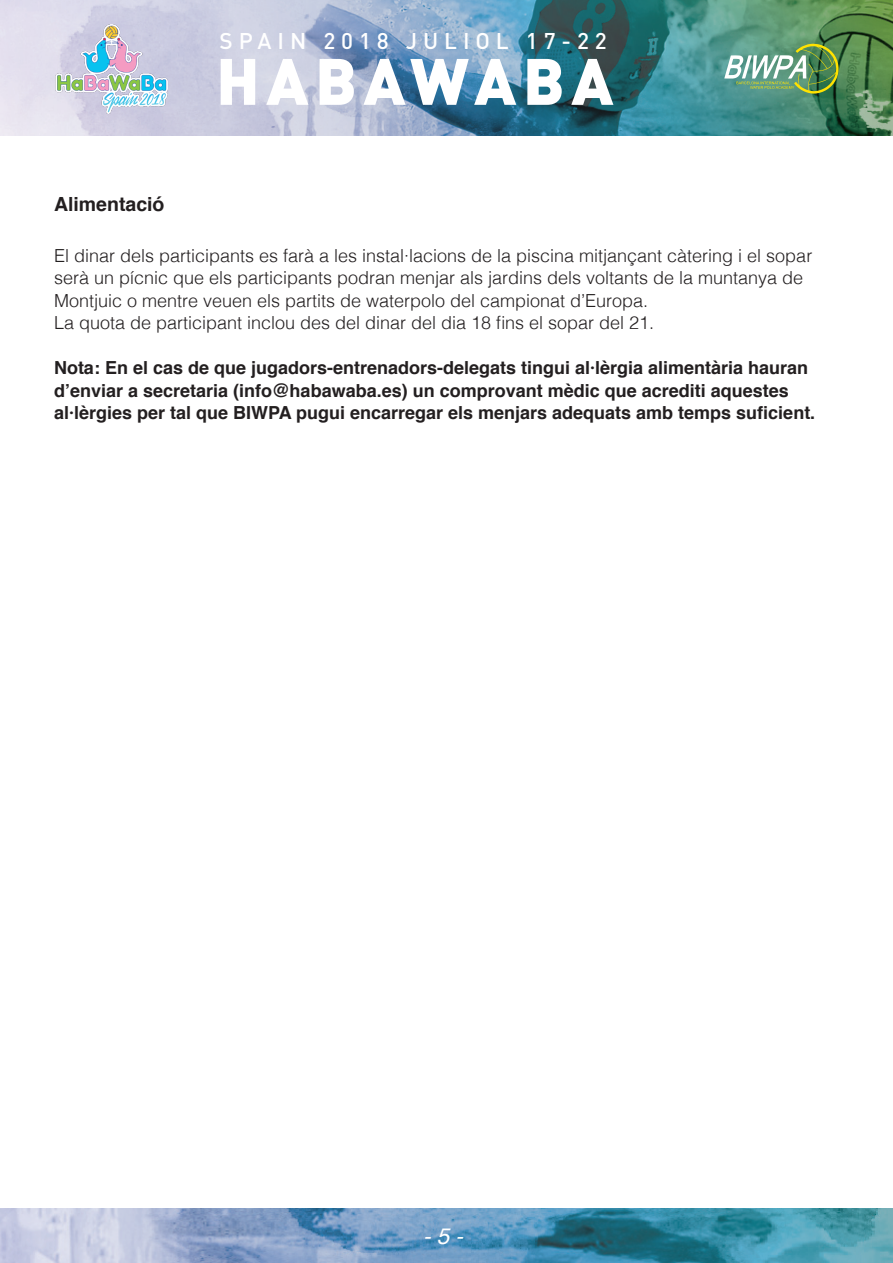
<style>
.page{position:relative;width:893px;height:1263px;background:#fff}
.page>*{position:absolute;margin:0;border:0;box-sizing:border-box;transform-origin:0 0}
.t1{font:900 64.5px "DIN Pro";letter-spacing:.1em;color:#fff}
.t2{font:500 22.5px "DIN Pro";letter-spacing:.26em;color:#fff}
.t3{font:italic 22.5px "Helvetica";color:#fff}
.Estilo_de_párrafo_Bo{font:700 19.5px "Helvetica";color:#231f20}
.Estilo_de_párrafo_Bo-2{font:300 18px/22.5px "Helvetica";color:#231f20}
.Estilo_de_párrafo_Bo-3{font:700 18px/22.5px "Helvetica";color:#231f20}
</style>
<div class="page">
<img style="left:0;top:0;width:893px;height:135px">
<img style="left:54px;top:22px;width:115px;height:93px">
<svg style="left:724px;top:44px;width:115px;height:50px;background:#79a782"></svg>
<svg style="left:0;top:1209px;width:893px;height:54px;background:#6c9dba"></svg>
<p class="t2" style="left:220px;top:25px;width:389px">SPAIN 2018 JULIOL 17-22</p>
<p class="Estilo_de_párrafo_Bo" style="left:54px;top:188px;width:112px">Alimentació</p>
<p class="t1" style="left:216px;top:38px;width:399px">HABAWABA</p>
<p class="Estilo_de_párrafo_Bo-2" style="left:54px;top:243px;width:760px">El dinar dels participants es farà a les instal·lacions de la piscina mitjançant càtering i el sopar serà un pícnic que els participants podran menjar als jardins dels voltants de la muntanya de Montjuic o mentre veuen els partits de waterpolo del campionat d’Europa.<br>La quota de participant inclou des del dinar del dia 18 fins el sopar del 21.</p>
<p class="Estilo_de_párrafo_Bo-3" style="left:54px;top:357px;width:763px">Nota: En el cas de que jugadors-entrenadors-delegats tingui al·lèrgia alimentària hauran d’enviar a secretaria (info@habawaba.es) un comprovant mèdic que acrediti aquestes al·lèrgies per tal que BIWPA pugui encarregar els menjars adequats amb temps suficient.</p>
<p class="t3" style="left:423px;top:1219px;width:42px">- 5 -</p>
</div>
